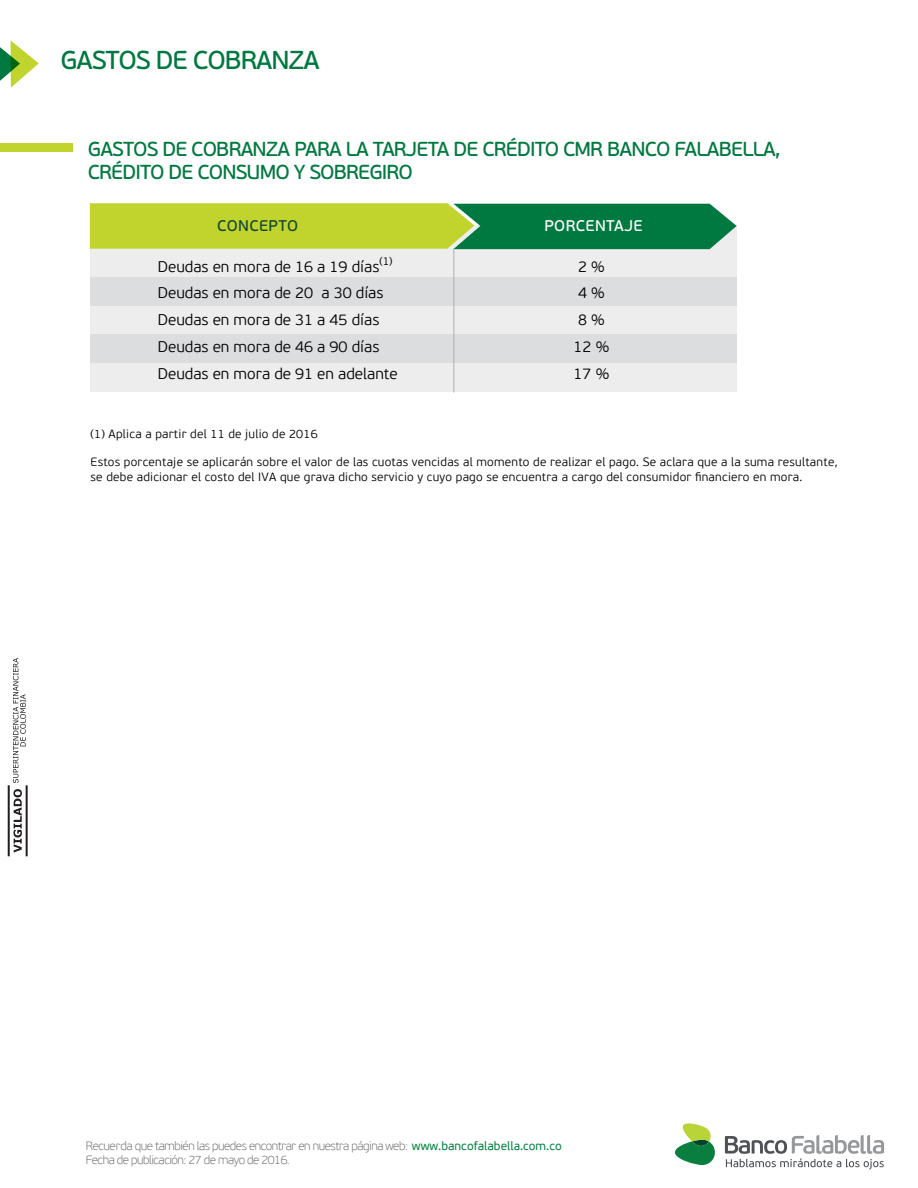
<style>
.page{position:relative;width:918px;height:1188px;background:#fff}
.page>*{position:absolute;margin:0;border:0;box-sizing:border-box;transform-origin:0 0}
.t1{font:25.95px "PF Beau Sans Pro Bbook";letter-spacing:-.04em;color:#007940}
.t2{font:20.25px/23.1px "PF Beau Sans Pro Bbook";letter-spacing:-.04em;color:#007940}
.t3{font:300 15.45px/26.7px "PF Beau Sans Pro";color:#010202}
.t4{font:15.45px "PF Beau Sans Pro Bbook";letter-spacing:.025em;color:#fff}
.t5{font:15.45px "PF Beau Sans Pro Bbook";letter-spacing:.025em;color:#134733}
.t6{font:300 12px/14.4px "PF Beau Sans Pro";letter-spacing:.02em;color:#010202}
.t7{font:100 12px/14.1px "PF Beau Sans Pro";letter-spacing:-.04em;color:#656464}
.s1{font-weight:400;color:#008040}
</style>
<div class="page">
<svg style="left:8px;top:658px;width:20px;height:198px"></svg>
<svg style="left:675px;top:1123px;width:40px;height:42px"></svg>
<svg style="left:725px;top:1135px;width:159px;height:35px"></svg>
<div style="left:0;top:143px;width:72px;height:9px;background:#c1d42e"></div>
<div style="left:90px;top:225px;width:646px;height:167px;background:#ededee"></div>
<div style="left:90px;top:277px;width:646px;height:29px;background:#dcddde"></div>
<div style="left:90px;top:334px;width:646px;height:28px;background:#dcddde"></div>
<svg style="left:90px;top:203px;width:647px;height:46px;background:#78b23d"></svg>
<hr style="left:454px;top:249px;width:1px;height:144px;background:#b0afaf">
<svg style="left:0;top:40px;width:39px;height:48px"></svg>
<h1 class="t1" style="left:60px;top:45px;width:261px">GASTOS DE COBRANZA</h1>
<h2 class="t2" style="left:88px;top:137px;width:694px">GASTOS DE COBRANZA PARA LA TARJETA DE CRÉDITO CMR BANCO FALABELLA,<br>CRÉDITO DE CONSUMO Y SOBREGIRO</h2>
<p class="t5" style="left:217px;top:217px;width:83px">CONCEPTO</p>
<p class="t4" style="left:544px;top:217px;width:100px">PORCENTAJE</p>
<p class="t3" style="left:158px;top:253px;width:242px">Deudas en mora de 16 a 19 días<sup>(1)<br></sup>Deudas en mora de 20 a 30 días<br>Deudas en mora de 31 a 45 días<br>Deudas en mora de 46 a 90 días<br>Deudas en mora de 91 en adelante</p>
<p class="t3" style="left:574px;top:253px;width:37px">2 %<br>4 %<br>8 %<br>12 %<br>17 %</p>
<p class="t6" style="left:91px;top:427px;width:229px">(1) Aplica a partir del 11 de julio de 2016</p>
<p class="t6" style="left:91px;top:455px;width:748px">Estos porcentaje se aplicarán sobre el valor de las cuotas vencidas al momento de realizar el pago. Se aclara que a la suma resultante, se debe adicionar el costo del IVA que grava dicho servicio y cuyo pago se encuentra a cargo del consumidor financiero en mora.</p>
<p class="t7" style="left:86px;top:1139px;width:477px">Recuerda que también las puedes encontrar en nuestra página web: <span class="s1">www.bancofalabella.com.co<br></span>Fecha de publicación: 27 de mayo de 2016.</p>
</div>
